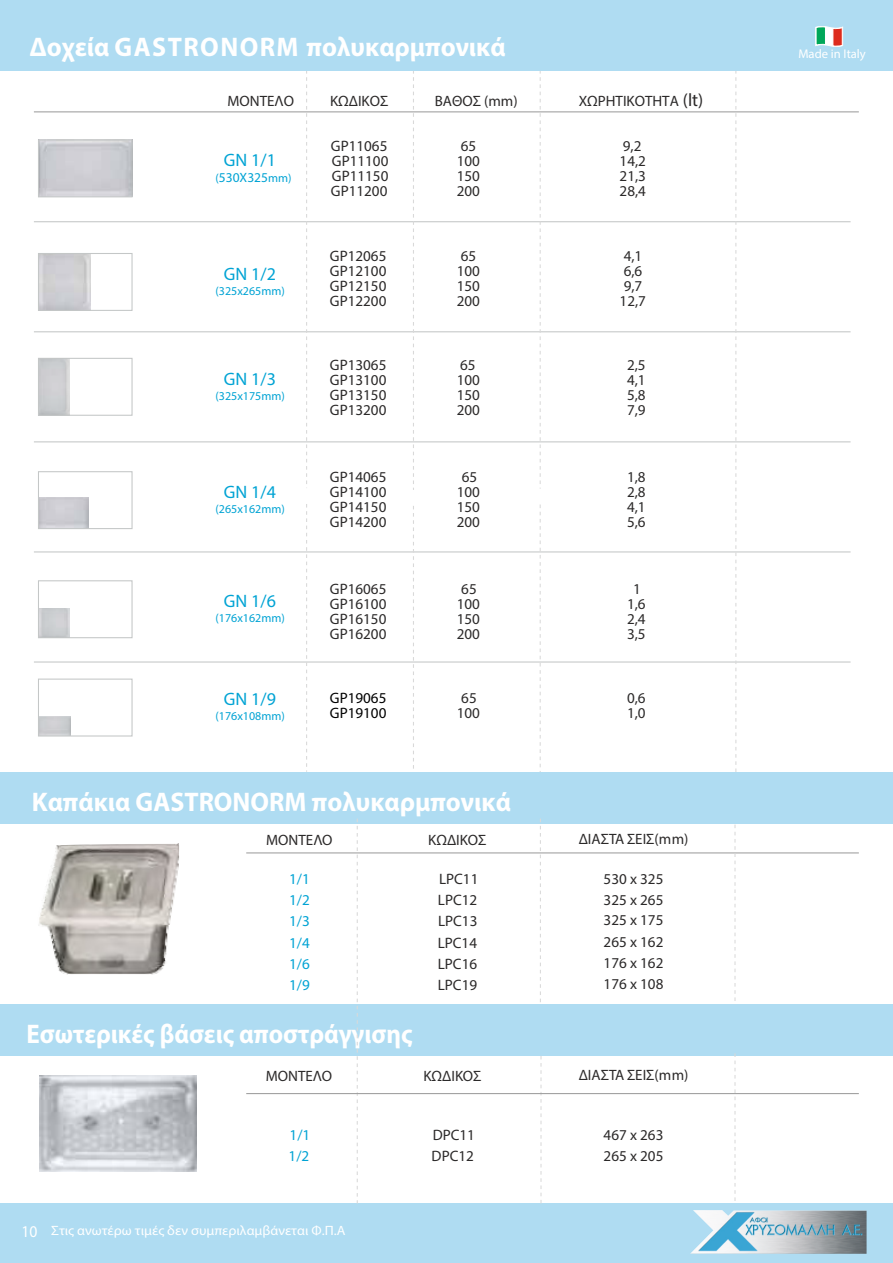
<style>
.page{position:relative;width:893px;height:1263px;background:#fff}
.page>*{position:absolute;margin:0;border:0;box-sizing:border-box;transform-origin:0 0}
.t1{font:700 27px "Myriad Pro";color:#fff;scale:.96 1}
.t2{font:700 27px "Myriad Pro";color:#fff;scale:.93 1}
.t3{font:18px "Myriad Pro";color:#00a3d4}
.t4{font:15.15px/15.1px "Myriad Pro";color:#2b2929}
.t5{font:15.15px/21.1px "Myriad Pro";color:#00a3d4;text-align:justify}
.t6{font:15.15px/15.1px "Myriad Pro";color:#000}
.t7{font:15px "Myriad Pro";color:#2b2929}
.t8{font:13.5px "Myriad Pro";color:#fff;scale:1.06 1}
.t9{font:13.5px "Myriad Pro";color:#00a3d4}
.t10{font:12.6px "Myriad Pro";color:#fff}
.t11{font:12px "Myriad Pro";color:#00a3d4}
.s1{font-size:18px}
.s2{font-size:12px}
.s3{font-size:16.5px}
</style>
<div class="page">
<hr style="left:34px;top:221px;width:817px;height:1px;background:#c4c7c7">
<hr style="left:34px;top:331px;width:817px;height:1px;background:#c4c7c7">
<hr style="left:34px;top:441px;width:817px;height:1px;background:#c4c7c7">
<hr style="left:34px;top:661px;width:817px;height:1px;background:#c4c7c7">
<img style="left:40px;top:255px;width:51px;height:54px">
<div style="left:38px;top:253px;width:95px;height:58px;border:1px solid #c4c7c7"></div>
<img style="left:40px;top:360px;width:30px;height:54px">
<div style="left:38px;top:358px;width:95px;height:58px;border:1px solid #c4c7c7"></div>
<div style="left:38px;top:471px;width:95px;height:58px;border:1px solid #c4c7c7"></div>
<img style="left:40px;top:609px;width:30px;height:27px">
<div style="left:38px;top:580px;width:95px;height:58px;border:1px solid #c4c7c7"></div>
<div style="left:38px;top:678px;width:95px;height:58px;border:1px solid #c4c7c7"></div>
<img style="left:38px;top:843px;width:141px;height:131px">
<hr style="left:34px;top:551px;width:817px;height:1px;background:#c4c7c7">
<img style="left:39px;top:1075px;width:157px;height:96px">
<div style="left:38px;top:139px;width:95px;height:58px;border:1px solid #c4c7c7"></div>
<svg style="left:540px;top:71px;width:1px;height:418px"></svg>
<svg style="left:540px;top:504px;width:1px;height:268px"></svg>
<svg style="left:413px;top:71px;width:1px;height:419px"></svg>
<svg style="left:413px;top:506px;width:1px;height:263px"></svg>
<svg style="left:306px;top:71px;width:1px;height:417px"></svg>
<svg style="left:306px;top:504px;width:1px;height:268px"></svg>
<hr style="left:34px;top:111px;width:825px;height:1px;background:#9e9e9e">
<svg style="left:735px;top:71px;width:1px;height:701px"></svg>
<div style="left:0;top:772px;width:893px;height:51px;background:#afdcf2"></div>
<div style="left:0;top:1005px;width:893px;height:51px;background:#afdcf2"></div>
<div style="left:0;top:0;width:893px;height:71px;background:#afdcf2"></div>
<div style="left:0;top:1203px;width:893px;height:60px;background:#afdcf2"></div>
<svg style="left:815px;top:26px;width:28px;height:21px"></svg>
<img style="left:690px;top:1210px;width:176px;height:44px">
<svg style="left:540px;top:1056px;width:1px;height:147px"></svg>
<svg style="left:540px;top:819px;width:1px;height:186px"></svg>
<svg style="left:357px;top:819px;width:1px;height:384px"></svg>
<svg style="left:734px;top:1053px;width:1px;height:148px"></svg>
<hr style="left:246px;top:852px;width:613px;height:1px;background:#9e9e9e">
<hr style="left:246px;top:1093px;width:613px;height:1px;background:#9e9e9e">
<svg style="left:734px;top:825px;width:1px;height:180px"></svg>
<h1 class="t1" style="left:30px;top:36px;width:497px">Δοχεία GASTRONORM πολυκαρμπονικά</h1>
<p class="t7" style="left:227px;top:95px;width:68px">ΜΟΝΤΕΛΟ</p>
<p class="t7" style="left:330px;top:95px;width:60px">ΚΩΔΙΚΟΣ</p>
<p class="t7" style="left:435px;top:95px;width:84px">ΒΑΘΟΣ (mm)</p>
<p class="t7" style="left:579px;top:95px;width:126px">ΧΩΡΗΤΙΚΟΤΗΤΑ <span class="s1">(lt)</span></p>
<p class="t3" style="left:224px;top:152px;width:53px">GN 1/1</p>
<p class="t9" style="left:215px;top:172px;width:78px"><span class="s2">(</span>530X325<span class="s2">mm)</span></p>
<p class="t3" style="left:224px;top:266px;width:53px">GN 1/2</p>
<p class="t11" style="left:215px;top:286px;width:71px">(325x265mm)</p>
<p class="t3" style="left:224px;top:371px;width:53px">GN 1/3</p>
<p class="t11" style="left:215px;top:390px;width:71px">(325x175mm)</p>
<p class="t3" style="left:224px;top:484px;width:53px">GN 1/4</p>
<p class="t11" style="left:215px;top:504px;width:71px">(265x162mm)</p>
<p class="t3" style="left:224px;top:594px;width:53px">GN 1/6</p>
<p class="t11" style="left:215px;top:613px;width:71px">(176x162mm)</p>
<p class="t3" style="left:224px;top:692px;width:53px">GN 1/9</p>
<p class="t11" style="left:215px;top:711px;width:71px">(176x108mm)</p>
<p class="t4" style="left:331px;top:140px;width:59px;text-align:justify">GP11065<br>GP11100<br>GP11150<br>GP11200</p>
<p class="t4" style="left:457px;top:140px;width:25px">65<br>100<br>150<br>200</p>
<p class="t4" style="left:620px;top:140px;width:28px">9,2<br>14,2<br>21,3<br>28,4</p>
<p class="t4" style="left:330px;top:250px;width:58px;text-align:justify">GP12065<br>GP12100<br>GP12150<br>GP12200</p>
<p class="t4" style="left:457px;top:250px;width:25px">65<br>100<br>150<br>200</p>
<p class="t4" style="left:620px;top:250px;width:28px">4,1<br>6,6<br>9,7<br>12,7</p>
<p class="t4" style="left:330px;top:358px;width:58px;text-align:justify">GP13065<br>GP13100<br>GP13150<br>GP13200</p>
<p class="t4" style="left:457px;top:358px;width:25px">65<br>100<br>150<br>200</p>
<p class="t4" style="left:627px;top:358px;width:20px;text-align:justify">2,5<br>4,1<br>5,8<br>7,9</p>
<p class="t4" style="left:330px;top:471px;width:58px;text-align:justify">GP14065<br>GP14100<br>GP14150<br>GP14200</p>
<p class="t4" style="left:457px;top:471px;width:25px;text-align:center">65<br>100<br>150<br>200</p>
<p class="t4" style="left:627px;top:471px;width:20px;text-align:justify">1,8<br>2,8<br>4,1<br>5,6</p>
<p class="t4" style="left:330px;top:583px;width:58px;text-align:justify">GP16065<br>GP16100<br>GP16150<br>GP16200</p>
<p class="t4" style="left:457px;top:583px;width:25px">65<br>100<br>150<br>200</p>
<p class="t4" style="left:627px;top:583px;width:20px;text-align:center">1<br>1,6<br>2,4<br>3,5</p>
<p class="t6" style="left:330px;top:692px;width:58px">GP19065<br>GP19100</p>
<p class="t4" style="left:457px;top:692px;width:25px">65<br>100</p>
<p class="t4" style="left:627px;top:692px;width:20px">0,6<br>1,0</p>
<h1 class="t1" style="left:32px;top:790px;width:500px">Καπάκια GASTRONORM πολυκαρμπονικά</h1>
<p class="t7" style="left:266px;top:833px;width:68px">ΜΟΝΤΕΛΟ</p>
<p class="t7" style="left:428px;top:833px;width:60px">ΚΩΔΙΚΟΣ</p>
<p class="t5" style="left:289px;top:870px;width:22px">1/1<br>1/2<br>1/3<br>1/4<br>1/6<br>1/9</p>
<h1 class="t2" style="left:27px;top:1022px;width:417px">Εσωτερικές βάσεις αποστράγγισης</h1>
<p class="t4" style="left:438px;top:870px;width:42px;line-height:21.1px;text-align:justify">LPC11<br>LPC12<br>LPC13<br>LPC14<br>LPC16<br>LPC19</p>
<p class="t7" style="left:266px;top:1070px;width:68px">ΜΟΝΤΕΛΟ</p>
<p class="t7" style="left:423px;top:1070px;width:60px">ΚΩΔΙΚΟΣ</p>
<p class="t7" style="left:579px;top:833px;width:111px">ΔΙΑΣΤΑ ΣΕΙΣ(mm)</p>
<p class="t4" style="left:604px;top:870px;width:61px;line-height:21.1px">530 x 325<br>325 x 265</p>
<p class="t4" style="left:604px;top:911px;width:61px;line-height:21.1px;text-align:justify">325 x 175<br>265 x 162<br>176 x 162<br>176 x 108</p>
<p class="t7" style="left:579px;top:1069px;width:111px">ΔΙΑΣΤΑ ΣΕΙΣ(mm)</p>
<p class="t5" style="left:289px;top:1126px;width:23px">1/1<br>1/2</p>
<p class="t4" style="left:604px;top:1126px;width:61px;line-height:21.1px">467 x 263<br>265 x 205</p>
<p class="t4" style="left:432px;top:1126px;width:45px;line-height:21.1px">DPC11<br>DPC12</p>
<p class="t8" style="left:21px;top:1225px;width:307px"><span class="s3">10</span> Στις ανωτέρω τιμές δεν συμπεριλαμβάνεται Φ.Π.Α</p>
<p class="t10" style="left:798px;top:48px;width:69px">Made in Italy</p>
</div>
